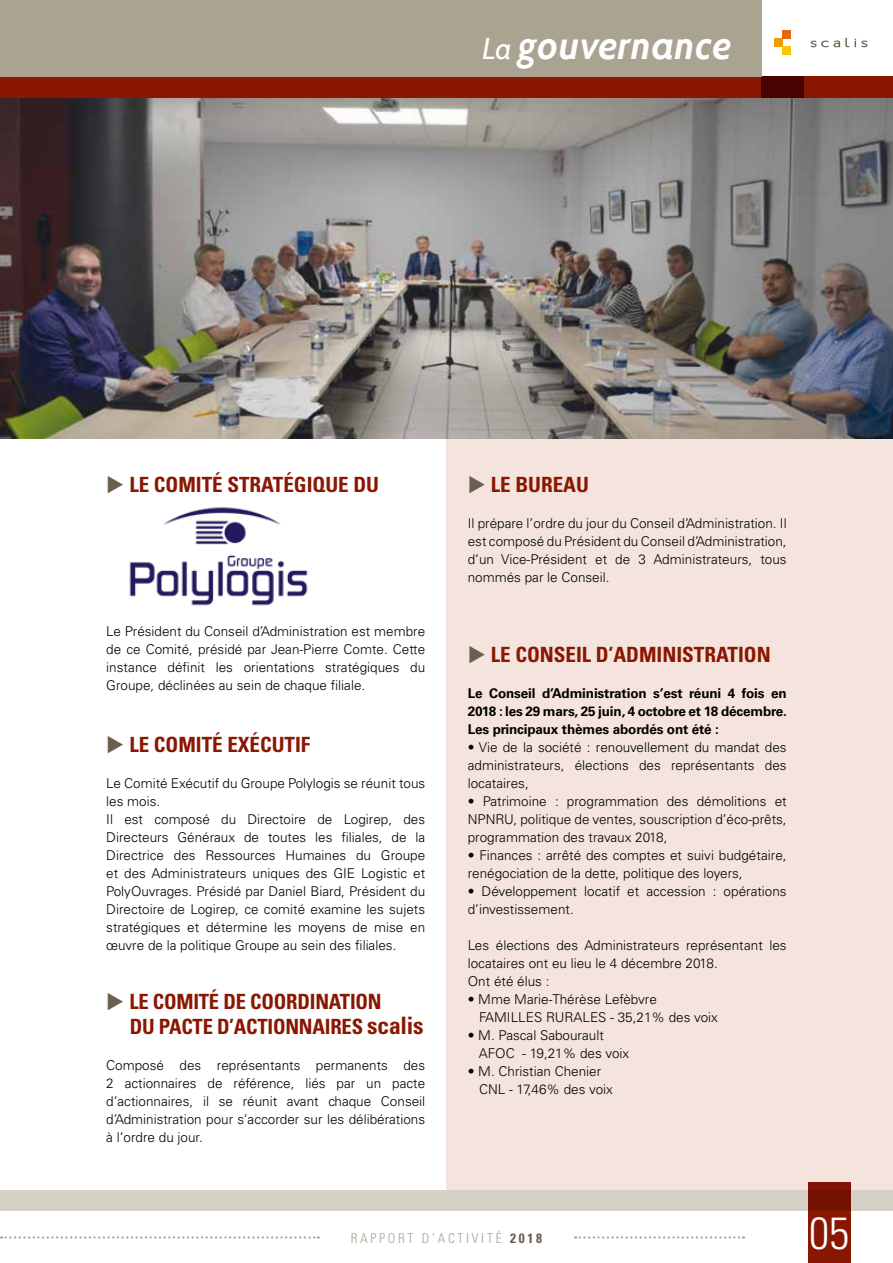
<style>
.page{position:relative;width:893px;height:1263px;background:#fff}
.page>*{position:absolute;margin:0;border:0;box-sizing:border-box;transform-origin:0 0}
.t1{font:300 condensed 45px "Univers LT Std";color:#fff}
.t2{font:italic 700 39px "Cabin";color:#fff}
.t3{font:700 condensed 21px/25.2px "Univers LT Std";color:#8a1702}
.t4{font:300 13.5px/18px "Univers LT Std";color:#000}
.t5{font:700 13.5px/18px "Univers LT Std";letter-spacing:-.01em;color:#000;text-align:justify}
.t6{font:300 condensed 13.5px "Univers LT Std";letter-spacing:.2em;color:#aaa392}
.s1{font-weight:400;font-size:30px}
.s2{color:#69614e}
.s3{font-size:24px}
.s4{font-weight:700;color:#69614e}
</style>
<div class="page">
<div style="left:446px;top:438px;width:447px;height:753px;background:#f4e4dd"></div>
<div style="left:0;top:1191px;width:893px;height:21px;background:#d6d1c7"></div>
<img style="left:0;top:98px;width:893px;height:340px">
<img style="left:129px;top:507px;width:179px;height:99px">
<div style="left:0;top:77px;width:893px;height:21px;background:#8a1702"></div>
<div style="left:761px;top:77px;width:43px;height:21px;background:#4a0200"></div>
<div style="left:774px;top:38px;width:8px;height:9px;background:#f4990a"></div>
<div style="left:782px;top:47px;width:8px;height:8px;background:#fbc403"></div>
<div style="left:782px;top:30px;width:8px;height:8px;background:#e4680d"></div>
<svg style="left:810px;top:38px;width:57px;height:10px"></svg>
<div style="left:0;top:0;width:761px;height:77px;background:#aaa392"></div>
<svg style="left:1px;top:1236px;width:318px;height:2px"></svg>
<svg style="left:575px;top:1236px;width:169px;height:2px"></svg>
<div style="left:808px;top:1182px;width:42px;height:81px;background:linear-gradient(to bottom,#761201,#901802)"></div>
<h2 class="t2" style="left:482px;top:22px;width:251px"><span class="s1">La</span> gouvernance</h2>
<h3 class="t3" style="left:106px;top:472px;width:274px"><span class="s2">◆</span> LE COMITÉ STRATÉGIQUE DU</h3>
<p class="t4" style="left:106px;top:623px;width:320px;text-align:justify">Le Président du Conseil d’Administration est membre de ce Comité, présidé par Jean-Pierre Comte. Cette instance définit les orientations stratégiques du Groupe, déclinées au sein de chaque filiale.</p>
<h3 class="t3" style="left:106px;top:731px;width:205px"><span class="s2">◆</span> LE COMITÉ EXÉCUTIF</h3>
<p class="t4" style="left:106px;top:774px;width:320px">Le Comité Exécutif du Groupe Polylogis se réunit tous les mois.<br>Il est composé du Directoire de Logirep, des Directeurs Généraux de toutes les filiales, de la Directrice des Ressources Humaines du Groupe et des Administrateurs uniques des GIE Logistic et PolyOuvrages. Présidé par Daniel Biard, Président du Directoire de Logirep, ce comité examine les sujets stratégiques et détermine les moyens de mise en œuvre de la politique Groupe au sein des filiales.</p>
<h3 class="t3" style="left:130px;top:989px;width:295px;text-indent:-23px"><span class="s2">◆</span> LE COMITÉ DE COORDINATION<br>DU PACTE D’ACTIONNAIRES <span class="s3">scalis</span></h3>
<p class="t4" style="left:106px;top:1056px;width:320px;text-align:justify">Composé des représentants permanents des 2 actionnaires de référence, liés par un pacte d’actionnaires, il se réunit avant chaque Conseil d’Administration pour s’accorder sur les délibérations à l’ordre du jour.</p>
<h3 class="t3" style="left:468px;top:472px;width:123px"><span class="s2">◆</span> LE BUREAU</h3>
<p class="t4" style="left:468px;top:515px;width:320px;text-align:justify">Il prépare l’ordre du jour du Conseil d’Administration. Il est composé du Président du Conseil d’Administration, d‘un Vice-Président et de 3 Administrateurs, tous nommés par le Conseil.</p>
<h3 class="t3" style="left:468px;top:641px;width:305px"><span class="s2">◆</span> LE CONSEIL D’ADMINISTRATION</h3>
<p class="t5" style="left:468px;top:684px;width:321px">Le Conseil d’Administration s’est réuni 4 fois en 2018 : les 29 mars, 25 juin, 4 octobre et 18 décembre.<br>Les principaux thèmes abordés ont été :</p>
<p class="t4" style="left:468px;top:738px;width:320px;text-align:justify">• Vie de la société : renouvellement du mandat des administrateurs, élections des représentants des locataires,</p>
<p class="t4" style="left:468px;top:792px;width:320px;text-align:justify">• Patrimoine : programmation des démolitions et NPNRU, politique de ventes, souscription d’éco-prêts, programmation des travaux 2018,</p>
<p class="t4" style="left:468px;top:846px;width:320px">• Finances : arrêté des comptes et suivi budgétaire, renégociation de la dette, politique des loyers,</p>
<p class="t4" style="left:468px;top:882px;width:320px">• Développement locatif et accession : opérations d’investissement.</p>
<p class="t4" style="left:468px;top:936px;width:320px">Les élections des Administrateurs représentant les locataires ont eu lieu le 4 décembre 2018.<br>Ont été élus :</p>
<p class="t4" style="left:479px;top:990px;width:241px;text-indent:-11px">• Mme Marie-Thérèse Lefèbvre<br>FAMILLES RURALES - 35,21% des voix</p>
<p class="t4" style="left:479px;top:1026px;width:152px;text-indent:-11px">• M. Pascal Sabourault<br>AFOC - 19,21% des voix</p>
<p class="t4" style="left:479px;top:1062px;width:136px;text-indent:-11px">• M. Christian Chenier<br>CNL - 17,46% des voix</p>
<p class="t6" style="left:351px;top:1230px;width:193px">RAPPORT D’ACTIVITÉ <span class="s4">2018</span></p>
<h1 class="t1" style="left:809px;top:1206px;width:41px">05</h1>
</div>
